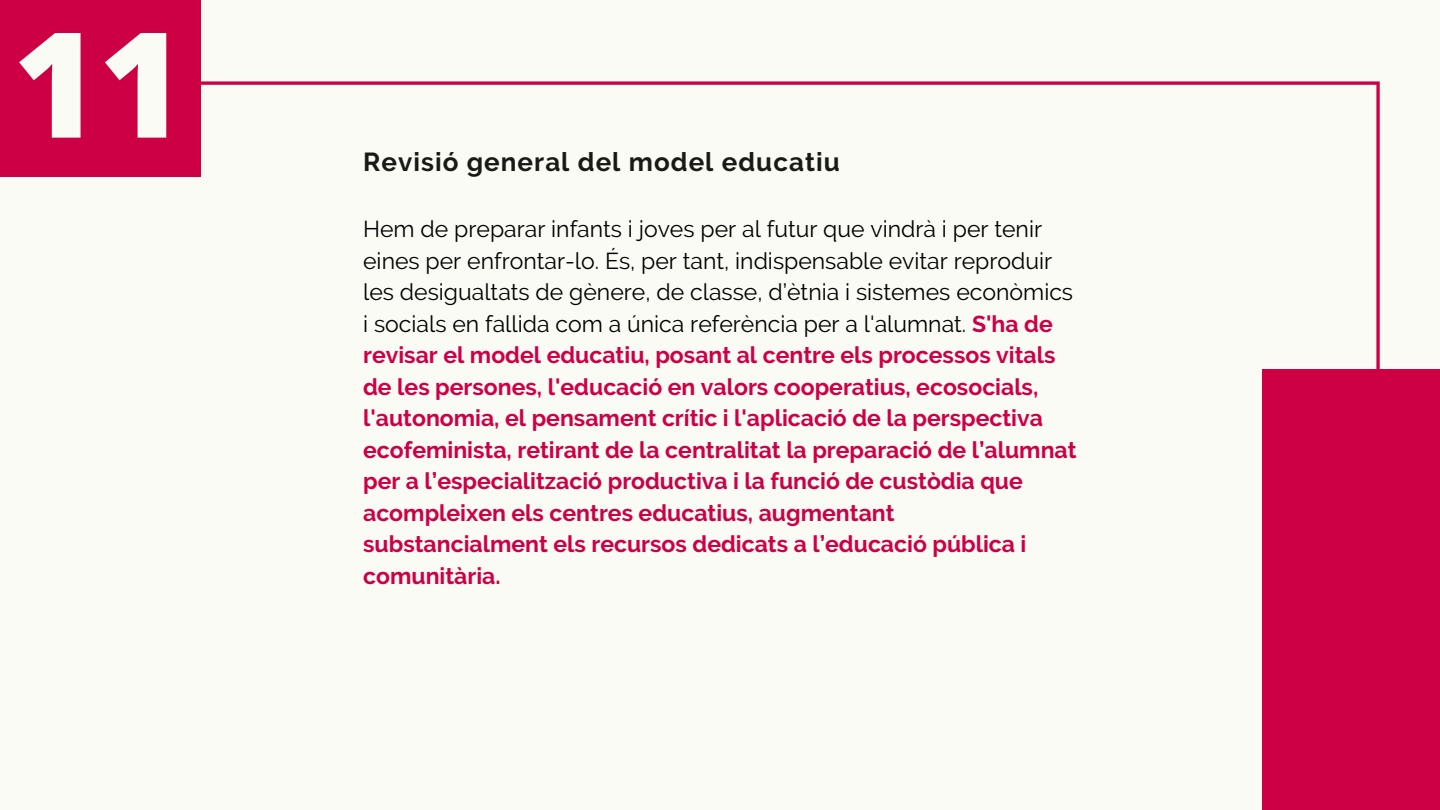
<style>
.page{position:relative;width:1440px;height:810px;background:#fbfbf5}
.page>*{position:absolute;margin:0;border:0;box-sizing:border-box;transform-origin:0 0}
.t1{font:800 146.6px "Open Sans";color:#fbfbf5}
.t2{font:700 26px "Raleway";letter-spacing:.04em;color:#181a15}
.t3{font:700 23px/31.5px "Raleway";color:#cd0046}
.s1{font-weight:400;color:#000}
</style>
<div class="page">
<div style="left:0;top:0;width:201px;height:177px;background:#cd0046"></div>
<svg style="left:201px;top:81px;width:1179px;height:288px"></svg>
<div style="left:1262px;top:369px;width:178px;height:441px;background:#cd0046"></div>
<h1 class="t1" style="left:13px;top:-19px;width:173px">11</h1>
<p class="t2" style="left:363px;top:147px;width:478px">Revisió general del model educatiu</p>
<p class="t3" style="left:363px;top:213px;width:715px"><span class="s1">Hem de preparar infants i joves per al futur que vindrà i per tenir eines per enfrontar-lo. És, per tant, indispensable evitar reproduir les desigualtats de gènere, de classe, d’ètnia i sistemes econòmics i socials en fallida com a única referència per a l'alumnat.</span> S'ha de revisar el model educatiu, posant al centre els processos vitals de les persones, l'educació en valors cooperatius, ecosocials, l'autonomia, el pensament crític i l'aplicació de la perspectiva ecofeminista, retirant de la centralitat la preparació de l’alumnat per a l’especialització productiva i la funció de custòdia que acompleixen els centres educatius, augmentant substancialment els recursos dedicats a l’educació pública i comunitària.</p>
</div>
